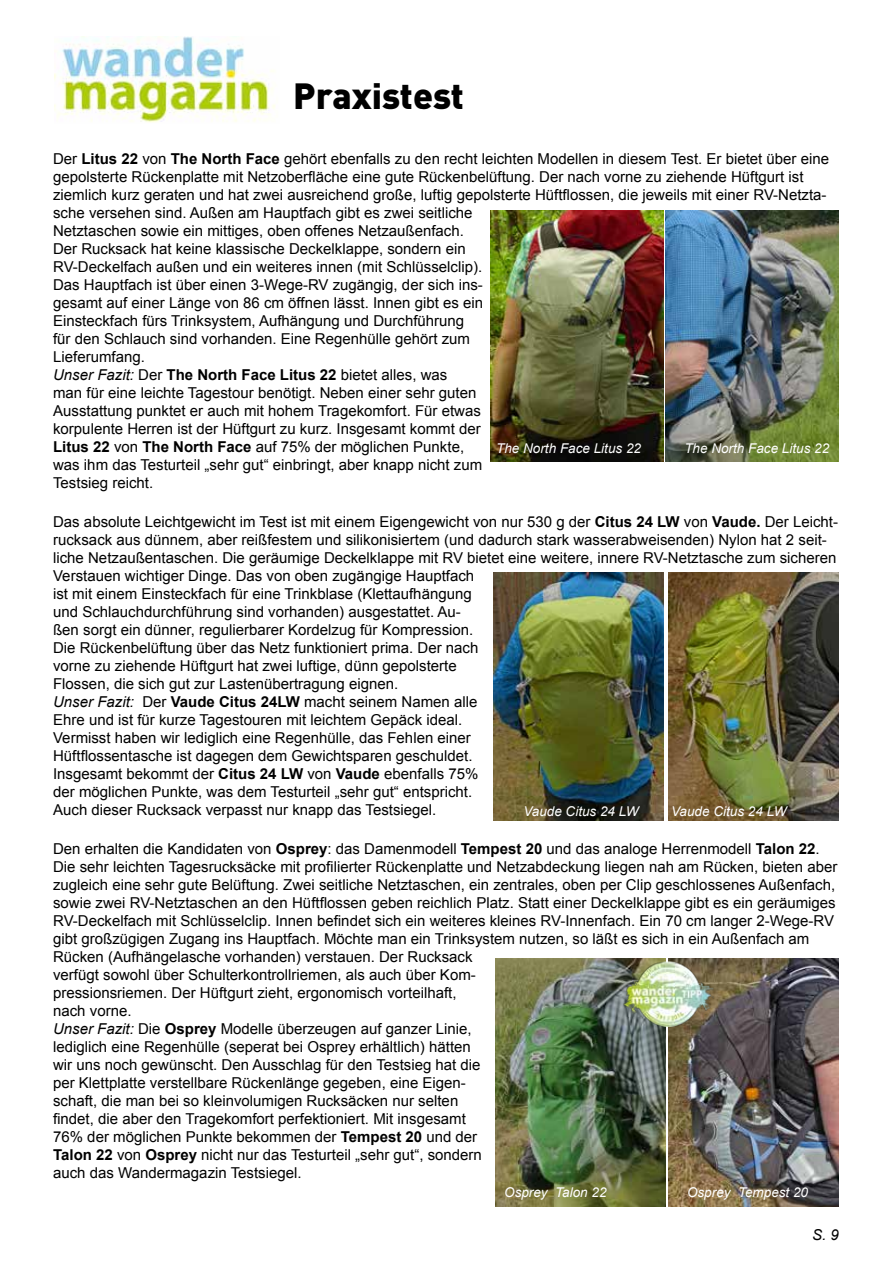
<style>
.page{position:relative;width:893px;height:1263px;background:#fff}
.page>*{position:absolute;margin:0;border:0;box-sizing:border-box;transform-origin:0 0}
.t1{font:900 36px "DIN";color:#000}
.t2{font:15px/18px "Arial";color:#000}
.t3{font:italic 15px "Arial";color:#000}
.t4{font:italic 13.5px "Arial";color:#fff}
.s1{font-weight:700}
.s2{font-style:italic}
</style>
<div class="page">
<img style="left:54px;top:37px;width:221px;height:86px">
<img style="left:491px;top:210px;width:172px;height:251px">
<img style="left:666px;top:210px;width:172px;height:251px">
<img style="left:668px;top:958px;width:171px;height:249px">
<img style="left:495px;top:958px;width:171px;height:249px">
<img style="left:668px;top:572px;width:171px;height:249px">
<img style="left:493px;top:572px;width:171px;height:249px">
<img style="left:623px;top:959px;width:90px;height:67px">
<h1 class="t1" style="left:293px;top:71px;width:172px">Praxistest</h1>
<p class="t2" style="left:53px;top:150px;width:777px">Der <span class="s1">Litus 22</span> von <span class="s1">The North Face</span> gehört ebenfalls zu den recht leichten Modellen in diesem Test. Er bietet über eine gepolsterte Rückenplatte mit Netzoberfläche eine gute Rückenbelüftung. Der nach vorne zu ziehende Hüftgurt ist ziemlich kurz geraten und hat zwei ausreichend große, luftig gepolsterte Hüftflossen, die jeweils mit einer RV-Netzta&shy;sche versehen sind. Außen am Hauptfach gibt es zwei seitliche<br>Netztaschen sowie ein mittiges, oben offenes Netzaußenfach.<br>Der Rucksack hat keine klassische Deckelklappe, sondern ein<br>RV-Deckelfach außen und ein weiteres innen (mit Schlüsselclip).<br>Das Hauptfach ist über einen 3-Wege-RV zugängig, der sich ins-<br>gesamt auf einer Länge von 86 cm öffnen lässt. Innen gibt es ein<br>Einsteckfach fürs Trinksystem, Aufhängung und Durchführung<br>für den Schlauch sind vorhanden. Eine Regenhülle gehört zum<br>Lieferumfang.<br><span class="s2">Unser Fazit:</span> Der <span class="s1">The North Face Litus 22</span> bietet alles, was<br>man für eine leichte Tagestour benötigt. Neben einer sehr guten<br>Ausstattung punktet er auch mit hohem Tragekomfort. Für etwas<br>korpulente Herren ist der Hüftgurt zu kurz. Insgesamt kommt der<br><span class="s1">Litus 22</span> von <span class="s1">The North Face</span> auf 75% der möglichen Punkte,<br>was ihm das Testurteil „sehr gut“ einbringt, aber knapp nicht zum<br>Testsieg reicht.</p>
<p class="t2" style="left:53px;top:513px;width:786px">Das absolute Leichtgewicht im Test ist mit einem Eigengewicht von nur 530 g der <span class="s1">Citus 24 LW</span> von <span class="s1">Vaude.</span> Der Leicht&shy;rucksack aus dünnem, aber reißfestem und silikonisiertem (und dadurch stark wasserabweisenden) Nylon hat 2 seit&shy;liche Netzaußentaschen. Die geräumige Deckelklappe mit RV bietet eine weitere, innere RV-Netztasche zum sicheren Verstauen wichtiger Dinge. Das von oben zugängige Hauptfach<br>ist mit einem Einsteckfach für eine Trinkblase (Klettaufhängung<br>und Schlauchdurchführung sind vorhanden) ausgestattet. Au-<br>ßen sorgt ein dünner, regulierbarer Kordelzug für Kompression.<br>Die Rückenbelüftung über das Netz funktioniert prima. Der nach<br>vorne zu ziehende Hüftgurt hat zwei luftige, dünn gepolsterte<br>Flossen, die sich gut zur Lastenübertragung eignen.<br><span class="s2">Unser Fazit:</span> Der <span class="s1">Vaude Citus 24LW</span> macht seinem Namen alle<br>Ehre und ist für kurze Tagestouren mit leichtem Gepäck ideal.<br>Vermisst haben wir lediglich eine Regenhülle, das Fehlen einer<br>Hüftflossentasche ist dagegen dem Gewichtsparen geschuldet.<br>Insgesamt bekommt der <span class="s1">Citus 24 LW</span> von <span class="s1">Vaude</span> ebenfalls 75%<br>der möglichen Punkte, was dem Testurteil „sehr gut“ entspricht.<br>Auch dieser Rucksack verpasst nur knapp das Testsiegel.</p>
<p class="t2" style="left:53px;top:840px;width:786px">Den erhalten die Kandidaten von <span class="s1">Osprey</span>: das Damenmodell <span class="s1">Tempest 20</span> und das analoge Herrenmodell <span class="s1">Talon 22</span>.<br>Die sehr leichten Tagesrucksäcke mit profilierter Rückenplatte und Netzabdeckung liegen nah am Rücken, bieten aber zugleich eine sehr gute Belüftung. Zwei seitliche Netztaschen, ein zentrales, oben per Clip geschlossenes Außenfach, sowie zwei RV-Netztaschen an den Hüftflossen geben reichlich Platz. Statt einer Deckelklappe gibt es ein geräumiges RV-Deckelfach mit Schlüsselclip. Innen befindet sich ein weiteres kleines RV-Innenfach. Ein 70 cm langer 2-Wege-RV gibt großzügigen Zugang ins Hauptfach. Möchte man ein Trinksystem nutzen, so läßt es sich in ein Außenfach am Rücken (Aufhängelasche vorhanden) verstauen. Der Rucksack<br>verfügt sowohl über Schulterkontrollriemen, als auch über Kom-<br>pressionsriemen. Der Hüftgurt zieht, ergonomisch vorteilhaft,<br>nach vorne.<br><span class="s2">Unser Fazit:</span> Die <span class="s1">Osprey</span> Modelle überzeugen auf ganzer Linie,<br>lediglich eine Regenhülle (seperat bei Osprey erhältlich) hätten<br>wir uns noch gewünscht. Den Ausschlag für den Testsieg hat die<br>per Klettplatte verstellbare Rückenlänge gegeben, eine Eigen-<br>schaft, die man bei so kleinvolumigen Rucksäcken nur selten<br>findet, die aber den Tragekomfort perfektioniert. Mit insgesamt<br>76% der möglichen Punkte bekommen der <span class="s1">Tempest 20</span> und der<br><span class="s1">Talon 22</span> von <span class="s1">Osprey</span> nicht nur das Testurteil „sehr gut“, sondern<br>auch das Wandermagazin Testsiegel.</p>
<p class="t4" style="left:496px;top:440px;width:146px">The North Face Litus 22</p>
<p class="t4" style="left:684px;top:440px;width:146px">The North Face Litus 22</p>
<p class="t4" style="left:523px;top:803px;width:117px">Vaude Citus 24 LW</p>
<p class="t4" style="left:671px;top:803px;width:117px">Vaude Citus 24 LW</p>
<p class="t4" style="left:504px;top:1184px;width:104px">Osprey Talon 22</p>
<p class="t4" style="left:687px;top:1184px;width:123px">Osprey Tempest 20</p>
<p class="t3" style="left:812px;top:1225px;width:28px">S. 9</p>
</div>
